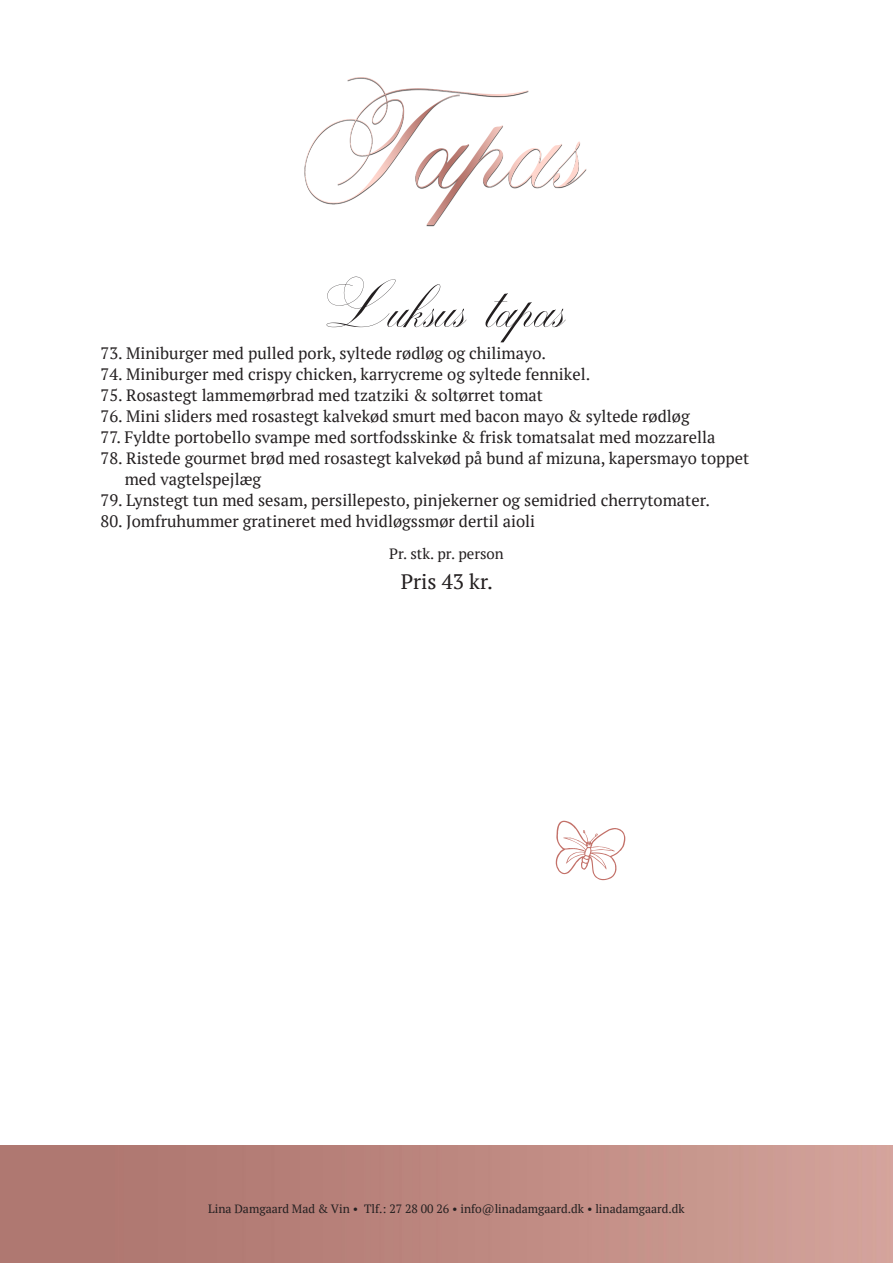
<style>
.page{position:relative;width:893px;height:1263px;background:#fff}
.page>*{position:absolute;margin:0;border:0;box-sizing:border-box;transform-origin:0 0}
.t1{font:52.5px "Batta Quath";color:#231f20}
.t2{font:21px "PT Serif";color:#231f20}
.t3{font:16.5px "PT Serif";color:#231f20}
.t4{font:15px "PT Serif";color:#231f20}
.t5{font:12px "PT Serif";color:#231f20}
</style>
<div class="page">
<img style="left:304px;top:78px;width:283px;height:149px">
<p class="t1" style="left:328px;top:278px;width:239px">Luksus tapas</p>
<p class="t3" style="left:101px;top:343px;width:447px">73. Miniburger med pulled pork, syltede rødløg og chilimayo.</p>
<p class="t3" style="left:101px;top:364px;width:491px">74. Miniburger med crispy chicken, karrycreme og syltede fennikel.</p>
<p class="t3" style="left:101px;top:385px;width:444px">75. Rosastegt lammemørbrad med tzatziki &amp; soltørret tomat</p>
<p class="t3" style="left:101px;top:406px;width:591px">76. Mini sliders med rosastegt kalvekød smurt med bacon mayo &amp; syltede rødløg</p>
<p class="t3" style="left:101px;top:427px;width:616px">77. Fyldte portobello svampe med sortfodsskinke &amp; frisk tomatsalat med mozzarella</p>
<p class="t3" style="left:101px;top:448px;width:650px">78. Ristede gourmet brød med rosastegt kalvekød på bund af mizuna, kapersmayo toppet</p>
<p class="t3" style="left:125px;top:469px;width:138px">med vagtelspejlæg</p>
<p class="t3" style="left:101px;top:490px;width:611px">79. Lynstegt tun med sesam, persillepesto, pinjekerner og semidried cherrytomater.</p>
<p class="t3" style="left:101px;top:511px;width:436px">80. Jomfruhummer gratineret med hvidløgssmør dertil aioli</p>
<p class="t4" style="left:389px;top:544px;width:116px">Pr. stk. pr. person</p>
<p class="t2" style="left:401px;top:568px;width:94px">Pris 43 kr.</p>
<p class="t5" style="left:208px;top:1201px;width:478px">Lina Damgaard Mad &amp; Vin • Tlf.: 27 28 00 26 • info@linadamgaard.dk • linadamgaard.dk</p>
</div>
